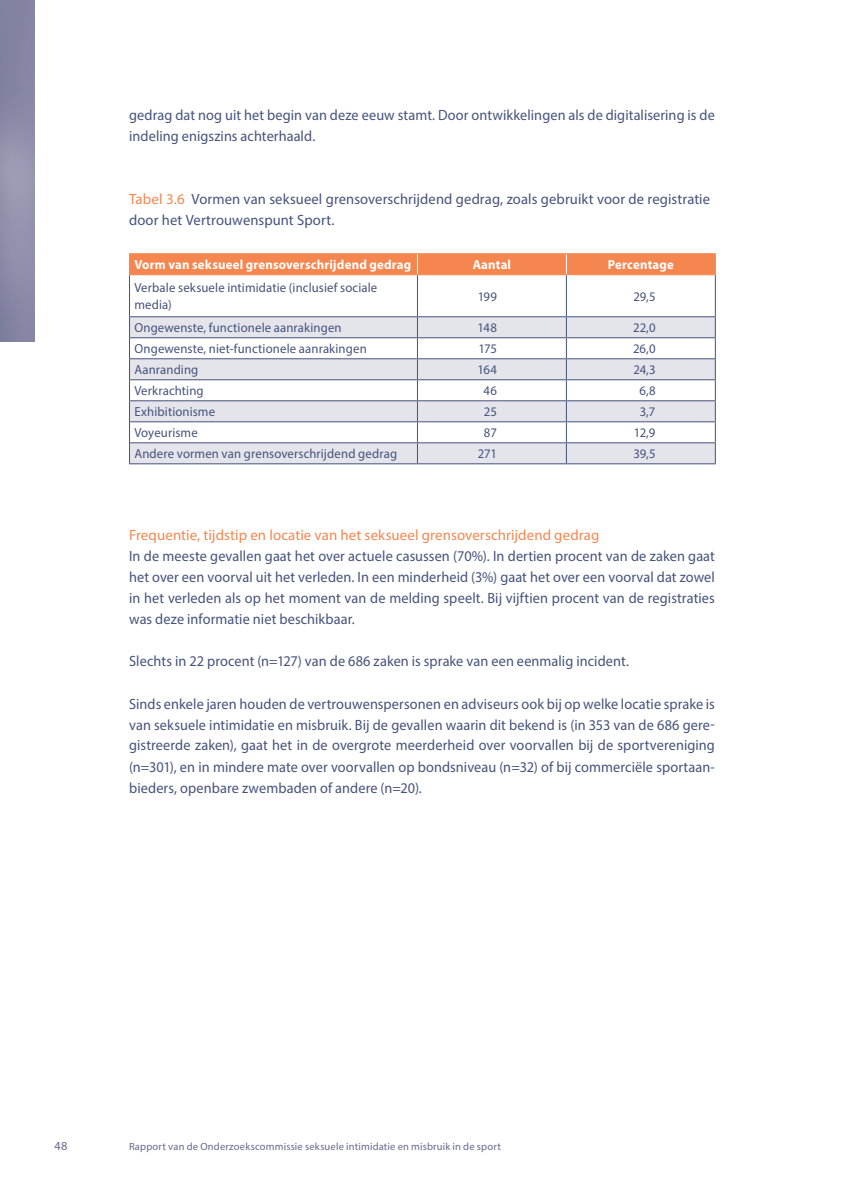
<style>
.page{position:relative;width:844px;height:1191px;background:#fff}
.page>*{position:absolute;margin:0;border:0;box-sizing:border-box;transform-origin:0 0}
.t1{font:14.88px/21px "Myriad Pro";letter-spacing:.01em;color:#46527b;text-align:justify;scale:.96 1}
.t2{font:14.88px/21px "Myriad Pro";letter-spacing:.01em;color:#46527b}
.t3{font:14.88px "Myriad Pro";letter-spacing:.01em;color:#f5864f}
.t4{font:13.12px/17.5px "Myriad Pro";letter-spacing:.01em;color:#46527b}
.t5{font:700 13.12px "Myriad Pro";letter-spacing:.015em;color:#fff}
.t6{font:12.25px "Myriad Pro";color:#66698d}
.t7{font:10.5px "Myriad Pro";letter-spacing:.02em;color:#66698d}
.s1{color:#f5864f}
</style>
<div class="page">
<svg style="left:130px;top:317px;width:584px;height:146px;fill:#e4e4eb"></svg>
<hr style="left:417px;top:275px;width:1px;height:41px;background:#46527b">
<hr style="left:566px;top:275px;width:1px;height:41px;background:#46527b">
<hr style="left:129px;top:316px;width:288px;height:1px;background:#46527b">
<hr style="left:417px;top:316px;width:149px;height:1px;background:#46527b">
<hr style="left:566px;top:316px;width:149px;height:1px;background:#46527b">
<hr style="left:129px;top:337px;width:288px;height:1px;background:#46527b">
<hr style="left:417px;top:337px;width:149px;height:1px;background:#46527b">
<hr style="left:566px;top:337px;width:149px;height:1px;background:#46527b">
<hr style="left:129px;top:358px;width:288px;height:1px;background:#46527b">
<hr style="left:417px;top:358px;width:149px;height:1px;background:#46527b">
<hr style="left:566px;top:358px;width:149px;height:1px;background:#46527b">
<hr style="left:129px;top:379px;width:288px;height:1px;background:#46527b">
<hr style="left:417px;top:379px;width:149px;height:1px;background:#46527b">
<hr style="left:566px;top:379px;width:149px;height:1px;background:#46527b">
<hr style="left:129px;top:400px;width:288px;height:1px;background:#46527b">
<hr style="left:417px;top:400px;width:149px;height:1px;background:#46527b">
<hr style="left:566px;top:400px;width:149px;height:1px;background:#46527b">
<hr style="left:129px;top:421px;width:288px;height:1px;background:#46527b">
<hr style="left:417px;top:421px;width:149px;height:1px;background:#46527b">
<hr style="left:566px;top:421px;width:149px;height:1px;background:#46527b">
<hr style="left:129px;top:442px;width:288px;height:1px;background:#46527b">
<hr style="left:417px;top:442px;width:149px;height:1px;background:#46527b">
<svg style="left:417px;top:317px;width:1px;height:146px"></svg>
<hr style="left:566px;top:442px;width:149px;height:1px;background:#46527b">
<svg style="left:566px;top:317px;width:1px;height:146px"></svg>
<hr style="left:129px;top:253px;width:288px;height:1px;background:#f5864f">
<hr style="left:417px;top:253px;width:149px;height:1px;background:#f5864f">
<hr style="left:566px;top:253px;width:149px;height:1px;background:#f5864f">
<hr style="left:129px;top:275px;width:1px;height:41px;background:#46527b">
<hr style="left:714px;top:275px;width:1px;height:41px;background:#46527b">
<svg style="left:129px;top:317px;width:1px;height:146px"></svg>
<svg style="left:714px;top:317px;width:1px;height:146px"></svg>
<hr style="left:129px;top:463px;width:288px;height:1px;background:#46527b">
<hr style="left:417px;top:463px;width:149px;height:1px;background:#46527b">
<hr style="left:566px;top:463px;width:149px;height:1px;background:#46527b">
<div style="left:129px;top:254px;width:586px;height:21px;background:#f5864f"></div>
<p class="t1" style="left:129px;top:104px;width:611px">gedrag dat nog uit het begin van deze eeuw stamt. Door ontwikkelingen als de digitalisering is de indeling enigszins achterhaald.</p>
<p class="t2" style="left:129px;top:188px;width:582px"><span class="s1">Tabel 3.6</span> Vormen van seksueel grensoverschrijdend gedrag, zoals gebruikt voor de registratie door het Vertrouwenspunt Sport.</p>
<p class="t5" style="left:134px;top:256px;width:278px">Vorm van seksueel grensoverschrijdend gedrag</p>
<p class="t5" style="left:472px;top:256px;width:40px">Aantal</p>
<p class="t5" style="left:607px;top:256px;width:68px">Percentage</p>
<p class="t4" style="left:134px;top:278px;width:244px">Verbale seksuele intimidatie (inclusief sociale media)</p>
<p class="t4" style="left:477px;top:287px;width:21px">199</p>
<p class="t4" style="left:633px;top:287px;width:24px">29,5</p>
<p class="t4" style="left:134px;top:319px;width:209px">Ongewenste, functionele aanrakingen</p>
<p class="t4" style="left:477px;top:319px;width:21px">148</p>
<p class="t4" style="left:633px;top:319px;width:24px">22,0</p>
<p class="t4" style="left:134px;top:340px;width:234px">Ongewenste, niet-functionele aanrakingen</p>
<p class="t4" style="left:478px;top:340px;width:20px">175</p>
<p class="t4" style="left:633px;top:340px;width:24px">26,0</p>
<p class="t4" style="left:134px;top:361px;width:65px">Aanranding</p>
<p class="t4" style="left:477px;top:361px;width:21px">164</p>
<p class="t4" style="left:633px;top:361px;width:24px">24,3</p>
<p class="t4" style="left:134px;top:382px;width:71px">Verkrachting</p>
<p class="t4" style="left:483px;top:382px;width:15px">46</p>
<p class="t4" style="left:639px;top:382px;width:18px">6,8</p>
<p class="t4" style="left:134px;top:403px;width:82px">Exhibitionisme</p>
<p class="t4" style="left:483px;top:403px;width:15px">25</p>
<p class="t4" style="left:639px;top:403px;width:17px">3,7</p>
<p class="t4" style="left:134px;top:424px;width:65px">Voyeurisme</p>
<p class="t4" style="left:484px;top:424px;width:14px">87</p>
<p class="t4" style="left:633px;top:424px;width:23px">12,9</p>
<p class="t4" style="left:134px;top:445px;width:264px">Andere vormen van grensoverschrijdend gedrag</p>
<p class="t4" style="left:477px;top:445px;width:21px">271</p>
<p class="t4" style="left:633px;top:445px;width:24px">39,5</p>
<p class="t3" style="left:129px;top:526px;width:472px">Frequentie, tijdstip en locatie van het seksueel grensoverschrijdend gedrag</p>
<p class="t1" style="left:129px;top:545px;width:611px">In de meeste gevallen gaat het over actuele casussen (70%). In dertien procent van de zaken gaat het over een voorval uit het verleden. In een minderheid (3%) gaat het over een voorval dat zowel in het verleden als op het moment van de melding speelt. Bij vijftien procent van de registraties was deze informatie niet beschikbaar.</p>
<p class="t1" style="left:129px;top:651px;width:522px">Slechts in 22 procent (n=127) van de 686 zaken is sprake van een eenmalig incident.</p>
<p class="t1" style="left:129px;top:693px;width:611px">Sinds enkele jaren houden de vertrouwenspersonen en adviseurs ook bij op welke locatie sprake is van seksuele intimidatie en misbruik. Bij de gevallen waarin dit bekend is (in 353 van de 686 gere&shy;gistreerde zaken), gaat het in de overgrote meerderheid over voorvallen bij de sportvereniging (n=301), en in mindere mate over voorvallen op bondsniveau (n=32) of bij commerciële sportaan&shy;bieders, openbare zwembaden of andere (n=20).</p>
<p class="t6" style="left:55px;top:1138px;width:14px">48</p>
<p class="t7" style="left:129px;top:1139px;width:373px">Rapport van de Onderzoekscommissie seksuele intimidatie en misbruik in de sport</p>
</div>
